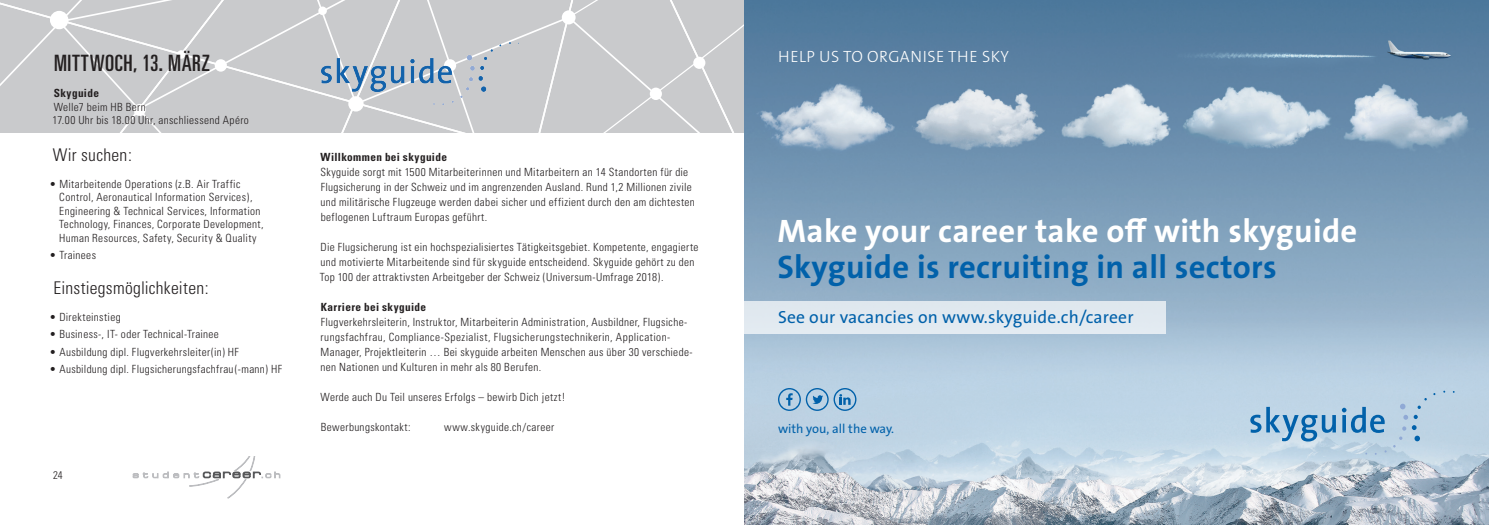
<style>
.page{position:relative;width:1489px;height:525px;background:#fff}
.page>*{position:absolute;margin:0;border:0;box-sizing:border-box;transform-origin:0 0}
.t1{font:700 32.62px "The Sans B W7";letter-spacing:.01em;color:#fff}
.t2{font:700 32.62px "The Sans B W7";letter-spacing:.01em;color:#0161aa}
.t3{font:ultra-condensed 22.5px "Univers";letter-spacing:.03em;color:#231f20}
.t4{font:17.62px "The Sans B W5 Plain";letter-spacing:.01em;color:#0161aa}
.t5{font:300 condensed 17.5px "Univers";letter-spacing:.015em;color:#231f20}
.t6{font:300 16.38px "The Sans B W3";letter-spacing:.03em;color:#fff}
.t7{font:12.75px "The Sans B W5 Plain";color:#0161aa}
.t8{font:300 condensed 11.25px/15px "Univers";letter-spacing:.03em;color:#231f20}
.t9{font:700 condensed 11.25px "Univers";letter-spacing:.03em;color:#231f20}
.t10{font:300 condensed 11px "Univers";color:#231f20}
</style>
<div class="page">
<svg style="left:133px;top:456px;width:147px;height:42px"></svg>
<div style="left:0;top:0;width:567px;height:133px;background:#c9cacc"></div>
<img style="left:322px;top:43px;width:196px;height:62px">
<img style="left:744px;top:0;width:744px;height:524px">
<svg style="left:1413px;top:398px;width:13px;height:21px"></svg>
<svg style="left:1399px;top:403px;width:8px;height:16px"></svg>
<svg style="left:1392px;top:425px;width:27px;height:22px"></svg>
<svg style="left:1250px;top:406px;width:85px;height:35px;background:#8cb6d6"></svg>
<svg style="left:1341px;top:406px;width:43px;height:26px"></svg>
<svg style="left:778px;top:388px;width:78px;height:22px;background:#8cb5d5"></svg>
<div style="left:744px;top:301px;width:421px;height:32px;background:#e1e9f0"></div>
<svg style="left:567px;top:0;width:198px;height:150px;background:#c4c9ce"></svg>
<h2 class="t3" style="left:54px;top:50px;width:157px">MITTWOCH, 13. MÄRZ</h2>
<p class="t9" style="left:54px;top:86px;width:47px">Skyguide</p>
<p class="t8" style="left:53px;top:100px;width:198px;line-height:13.5px">Welle7 beim HB Bern<br>17.00 Uhr bis 18.00 Uhr, anschliessend Apéro</p>
<h3 class="t5" style="left:53px;top:144px;width:81px">Wir suchen:</h3>
<p class="t8" style="left:59px;top:177px;width:206px;line-height:13.5px;text-indent:-10px">• Mitarbeitende Operations (z.B. Air Traffic Control, Aeronautical Information Services), Engineering &amp; Technical Services, Information Technology, Finances, Corporate Development, Human Resources, Safety, Security &amp; Quality</p>
<p class="t8" style="left:50px;top:247px;width:48px">• Trainees</p>
<h3 class="t5" style="left:53px;top:277px;width:157px">Einstiegsmöglichkeiten:</h3>
<p class="t8" style="left:50px;top:309px;width:73px">• Direkteinstieg</p>
<p class="t8" style="left:50px;top:326px;width:171px">• Business-, IT- oder Technical-Trainee</p>
<p class="t8" style="left:50px;top:344px;width:191px">• Ausbildung dipl. Flugverkehrsleiter(in) HF</p>
<p class="t8" style="left:50px;top:361px;width:234px">• Ausbildung dipl. Flugsicherungsfachfrau(-mann) HF</p>
<p class="t10" style="left:53px;top:468px;width:11px">24</p>
<p class="t9" style="left:320px;top:150px;width:128px">Willkommen bei skyguide</p>
<p class="t8" style="left:320px;top:164px;width:376px">Skyguide sorgt mit 1500 Mitarbeiterinnen und Mitarbeitern an 14 Standorten für die Flugsicherung in der Schweiz und im angrenzenden Ausland. Rund 1,2 Millionen zivile und militärische Flugzeuge werden dabei sicher und effizient durch den am dichtesten beflogenen Luftraum Europas geführt.</p>
<p class="t8" style="left:320px;top:239px;width:380px">Die Flugsicherung ist ein hochspezialisiertes Tätigkeitsgebiet. Kompetente, engagierte und motivierte Mitarbeitende sind für skyguide entscheidend. Skyguide gehört zu den<br>Top 100 der attraktivsten Arbeitgeber der Schweiz (Universum-Umfrage 2018).</p>
<p class="t9" style="left:321px;top:300px;width:107px">Karriere bei skyguide</p>
<p class="t8" style="left:320px;top:314px;width:373px">Flugverkehrsleiterin, Instruktor, Mitarbeiterin Administration, Ausbildner, Flugsiche&shy;rungsfachfrau, Compliance-Spezialist, Flugsicherungstechnikerin, Application-Manager, Projektleiterin … Bei skyguide arbeiten Menschen aus über 30 verschiede&shy;nen Nationen und Kulturen in mehr als 80 Berufen.</p>
<p class="t8" style="left:320px;top:389px;width:246px">Werde auch Du Teil unseres Erfolgs – bewirb Dich jetzt!</p>
<p class="t8" style="left:321px;top:419px;width:91px">Bewerbungskontakt:</p>
<p class="t8" style="left:444px;top:419px;width:112px">www.skyguide.ch/career</p>
<h3 class="t6" style="left:778px;top:46px;width:232px">HELP US TO ORGANISE THE SKY</h3>
<h1 class="t1" style="left:777px;top:210px;width:581px">Make your career take off with skyguide</h1>
<h1 class="t2" style="left:777px;top:245px;width:501px">Skyguide is recruiting in all sectors</h1>
<h3 class="t4" style="left:778px;top:306px;width:357px">See our vacancies on www.skyguide.ch/career</h3>
<p class="t7" style="left:778px;top:420px;width:117px">with you, all the way.</p>
</div>
